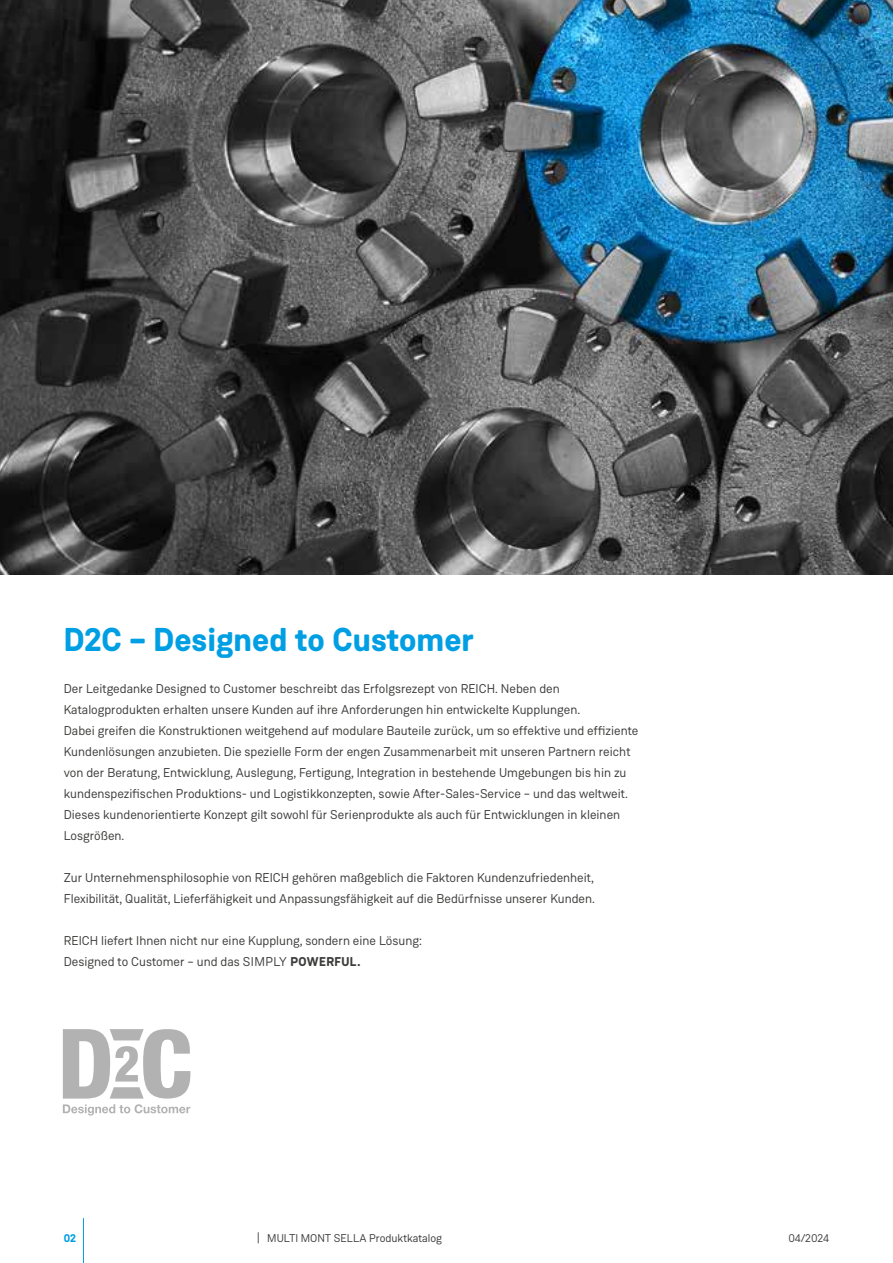
<style>
.page{position:relative;width:893px;height:1263px;background:#fff}
.page>*{position:absolute;margin:0;border:0;box-sizing:border-box;transform-origin:0 0}
.t1{font:700 33px "Weissenhof Grotesk";color:#009fe3}
.t2{font:12.75px/21px "Weissenhof Grotesk";color:#3c3c3b}
.t3{font:11.25px "Weissenhof Grotesk";color:#3c3c3b}
.t4{font:700 11.25px "Weissenhof Grotesk";color:#009fe3}
.s1{font-weight:700}
</style>
<div class="page">
<hr style="left:83px;top:1218px;width:1px;height:45px;background:#009fe3">
<img style="left:0;top:0;width:893px;height:574px">
<svg style="left:63px;top:1029px;width:127px;height:86px"></svg>
<h1 class="t1" style="left:64px;top:619px;width:412px">D2C – Designed to Customer</h1>
<p class="t2" style="left:64px;top:678px;width:576px">Der Leitgedanke Designed to Customer beschreibt das Erfolgsrezept von REICH. Neben den Katalogprodukten erhalten unsere Kunden auf ihre Anforderungen hin entwickelte Kupplungen.<br>Dabei greifen die Konstruktionen weitgehend auf modulare Bauteile zurück, um so effektive und effiziente Kundenlösungen anzubieten. Die spezielle Form der engen Zusammenarbeit mit unseren Partnern reicht von der Beratung, Entwicklung, Auslegung, Fertigung, Integration in bestehende Umgebungen bis hin zu kundenspezifischen Produktions- und Logistikkonzepten, sowie After-Sales-Service – und das weltweit.<br>Dieses kundenorientierte Konzept gilt sowohl für Serienprodukte als auch für Entwicklungen in kleinen Losgrößen.</p>
<p class="t2" style="left:64px;top:867px;width:533px">Zur Unternehmensphilosophie von REICH gehören maßgeblich die Faktoren Kundenzufriedenheit,<br>Flexibilität, Qualität, Lieferfähigkeit und Anpassungsfähigkeit auf die Bedürfnisse unserer Kunden.</p>
<p class="t2" style="left:64px;top:930px;width:360px">REICH liefert Ihnen nicht nur eine Kupplung, sondern eine Lösung:<br>Designed to Customer – und das SIMPLY <span class="s1">POWERFUL.</span></p>
<p class="t4" style="left:64px;top:1231px;width:14px">02</p>
<p class="t3" style="left:267px;top:1231px;width:176px">MULTI MONT SELLA Produktkatalog</p>
<p class="t3" style="left:788px;top:1231px;width:42px">04/2024</p>
</div>
